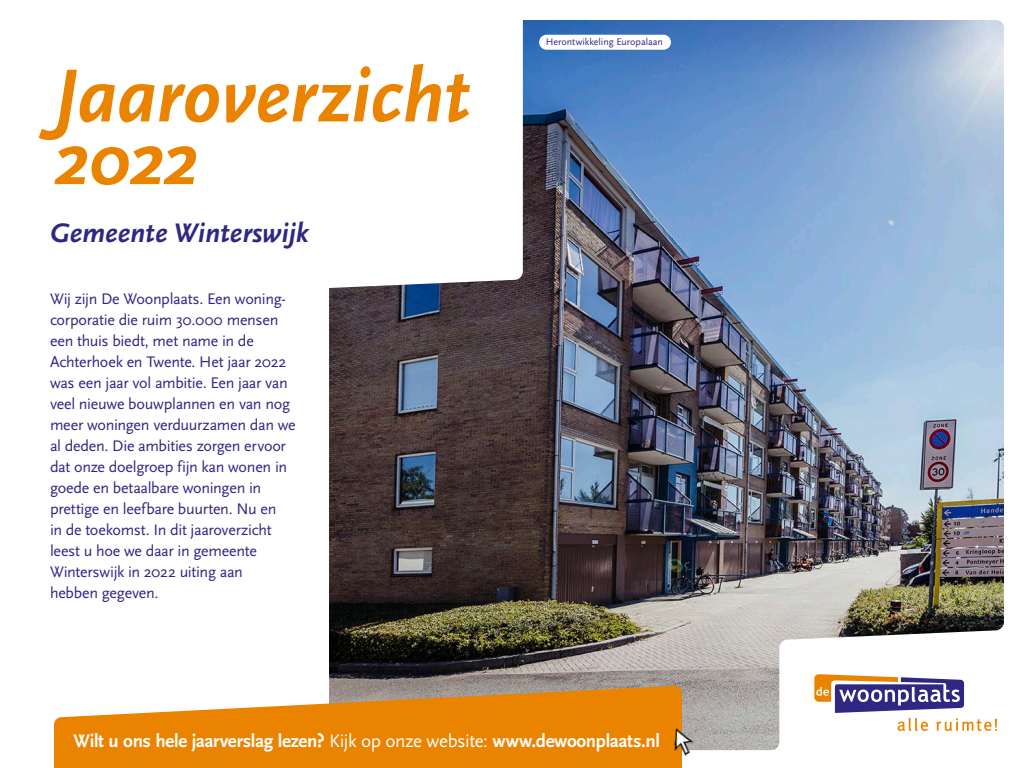
<style>
.page{position:relative;width:1024px;height:768px;background:#fff}
.page>*{position:absolute;margin:0;border:0;box-sizing:border-box;transform-origin:0 0}
.t1{font:italic 700 78.2px/62.7px "Scala Sans Pro";letter-spacing:-.005em;color:#ea8300}
.t2{font:italic 700 28px "Scala Sans Pro";color:#302783}
.t3{font:700 19px "Scala Sans Pro";letter-spacing:-.02em;color:#fff}
.t4{font:16px/21px "Scala Sans Pro";letter-spacing:-.02em;color:#302783}
.t5{font:10px "Scala Sans Pro";letter-spacing:-.005em;color:#302783}
.s1{font-weight:400}
</style>
<div class="page">
<img style="left:329px;top:20px;width:675px;height:730px">
<svg style="left:329px;top:20px;width:194px;height:282px"></svg>
<svg style="left:814px;top:674px;width:183px;height:57px"></svg>
<svg style="left:54px;top:686px;width:628px;height:82px;background:#e8942a"></svg>
<img style="left:674px;top:729px;width:20px;height:27px">
<div style="left:539px;top:35px;width:132px;height:15px;background:#fff;border-radius:8px"></div>
<h1 class="t1" style="left:55px;top:65px;width:418px">Jaaroverzicht<br>2022</h1>
<h2 class="t2" style="left:50px;top:217px;width:260px">Gemeente Winterswijk</h2>
<p class="t4" style="left:50px;top:289px;width:247px">Wij zijn De Woonplaats. Een woning&shy;corporatie die ruim 30.000 mensen een thuis biedt, met name in de<br>Achterhoek en Twente. Het jaar 2022 was een jaar vol ambitie. Een jaar van veel nieuwe bouwplannen en van nog meer woningen verduurzamen dan we al deden. Die ambities zorgen ervoor dat onze doelgroep fijn kan wonen in goede en betaalbare woningen in prettige en leefbare buurten. Nu en<br>in de toekomst. In dit jaaroverzicht leest u hoe we daar in gemeente<br>Winterswijk in 2022 uiting aan<br>hebben gegeven.</p>
<p class="t5" style="left:546px;top:36px;width:119px">Herontwikkeling Europalaan</p>
<p class="t3" style="left:74px;top:730px;width:588px">Wilt u ons hele jaarverslag lezen? <span class="s1">Kijk op onze website:</span> www.dewoonplaats.nl</p>
</div>
